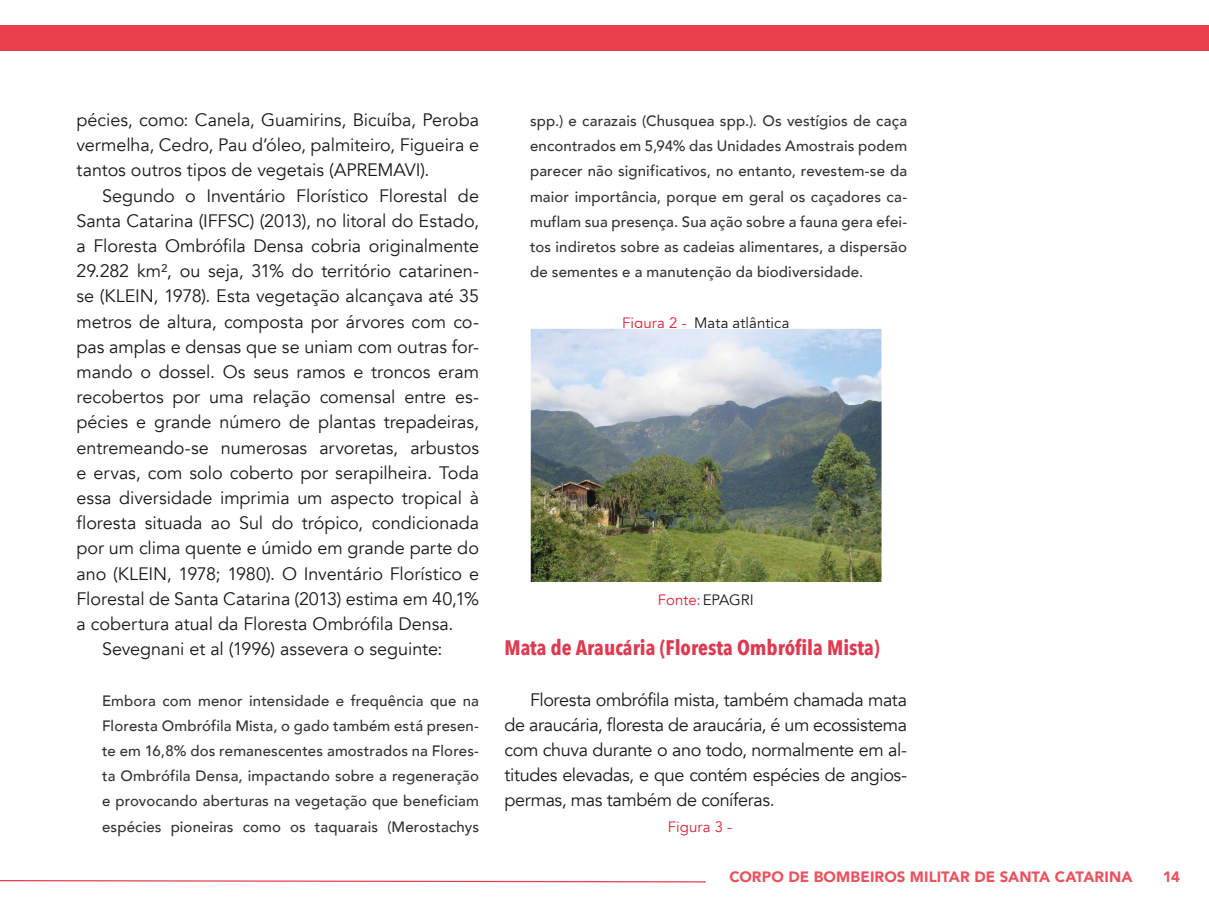
<style>
.page{position:relative;width:1209px;height:910px;background:#fff}
.page>*{position:absolute;margin:0;border:0;box-sizing:border-box;transform-origin:0 0}
.t1{font:700 21px "Avenir Next Condensed";color:#df3a51}
.t2{font:18px/25.2px "Avenir";letter-spacing:-.005em;color:#1a1a1a;text-align:justify}
.t3{font:500 15px/25.2px "Avenir";letter-spacing:.01em;color:#333;text-align:justify}
.t4{font:900 15px "Avenir";letter-spacing:.005em;color:#ea525d}
.t5{font:15px "Avenir";letter-spacing:.005em;color:#1a1a1a}
.t6{font:15px "Avenir";color:#db223b}
.s1{color:#db223b}
.s2{color:#1a1a1a}
</style>
<div class="page">
<div style="left:0;top:25px;width:1209px;height:26px;background:#e83f4b"></div>
<svg style="left:0;top:880px;width:706px;height:3px"></svg>
<img style="left:530px;top:328px;width:352px;height:253px">
<p class="t2" style="left:77px;top:108px;width:404px">pécies, como: Canela, Guamirins, Bicuíba, Peroba vermelha, Cedro, Pau d’óleo, palmiteiro, Figueira e tantos outros tipos de vegetais (APREMAVI).</p>
<p class="t2" style="left:102px;top:183px;width:378px">Segundo o Inventário Florístico Florestal de</p>
<p class="t2" style="left:77px;top:208px;width:404px">Santa Catarina (IFFSC) (2013), no litoral do Estado,</p>
<p class="t2" style="left:77px;top:234px;width:404px">a Floresta Ombrófila Densa cobria originalmente</p>
<p class="t2" style="left:77px;top:259px;width:404px">29.282 km², ou seja, 31% do território catarinen-</p>
<p class="t2" style="left:77px;top:284px;width:404px">se (KLEIN, 1978). Esta vegetação alcançava até 35</p>
<p class="t2" style="left:77px;top:309px;width:404px">metros de altura, composta por árvores com co-</p>
<p class="t2" style="left:77px;top:334px;width:404px">pas amplas e densas que se uniam com outras for-</p>
<p class="t2" style="left:77px;top:360px;width:404px">mando o dossel. Os seus ramos e troncos eram</p>
<p class="t2" style="left:77px;top:385px;width:404px">recobertos por uma relação comensal entre es-</p>
<p class="t2" style="left:77px;top:410px;width:404px">pécies e grande número de plantas trepadeiras,</p>
<p class="t2" style="left:77px;top:435px;width:404px">entremeando-se numerosas arvoretas, arbustos</p>
<p class="t2" style="left:77px;top:460px;width:404px">e ervas, com solo coberto por serapilheira. Toda</p>
<p class="t2" style="left:77px;top:486px;width:404px">essa diversidade imprimia um aspecto tropical à</p>
<p class="t2" style="left:77px;top:511px;width:404px">floresta situada ao Sul do trópico, condicionada</p>
<p class="t2" style="left:77px;top:536px;width:404px">por um clima quente e úmido em grande parte do</p>
<p class="t2" style="left:77px;top:561px;width:404px">ano (KLEIN, 1978; 1980). O Inventário Florístico e</p>
<p class="t2" style="left:77px;top:586px;width:404px">Florestal de Santa Catarina (2013) estima em 40,1%</p>
<p class="t2" style="left:77px;top:612px;width:379px">a cobertura atual da Floresta Ombrófila Densa.</p>
<p class="t2" style="left:102px;top:637px;width:342px">Sevegnani et al (1996) assevera o seguinte:</p>
<p class="t3" style="left:102px;top:687px;width:379px">Embora com menor intensidade e frequência que na Floresta Ombrófila Mista, o gado também está presen&shy;te em 16,8% dos remanescentes amostrados na Flores&shy;ta Ombrófila Densa, impactando sobre a regeneração e provocando aberturas na vegetação que beneficiam espécies pioneiras como os taquarais (Merostachys</p>
<p class="t3" style="left:530px;top:107px;width:379px">spp.) e carazais (Chusquea spp.). Os vestígios de caça encontrados em 5,94% das Unidades Amostrais podem parecer não significativos, no entanto, revestem-se da maior importância, porque em geral os caçadores ca&shy;muflam sua presença. Sua ação sobre a fauna gera efei&shy;tos indiretos sobre as cadeias alimentares, a dispersão de sementes e a manutenção da biodiversidade.</p>
<p class="t5" style="left:622px;top:313px;width:169px"><span class="s1">Figura 2 -</span> Mata atlântica</p>
<p class="t6" style="left:658px;top:591px;width:98px">Fonte:<span class="s2">EPAGRI</span></p>
<p class="t1" style="left:505px;top:635px;width:377px">Mata de Araucária (Floresta Ombrófila Mista)</p>
<p class="t2" style="left:505px;top:687px;width:404px;text-indent:26px">Floresta ombrófila mista, também chamada mata de araucária, floresta de araucária, é um ecossistema com chuva durante o ano todo, normalmente em al&shy;titudes elevadas, e que contém espécies de angios&shy;permas, mas também de coníferas.</p>
<p class="t6" style="left:668px;top:817px;width:66px">Figura 3 -</p>
<p class="t4" style="left:729px;top:864px;width:405px">CORPO DE BOMBEIROS MILITAR DE SANTA CATARINA</p>
<p class="t4" style="left:1163px;top:864px;width:19px">14</p>
</div>
